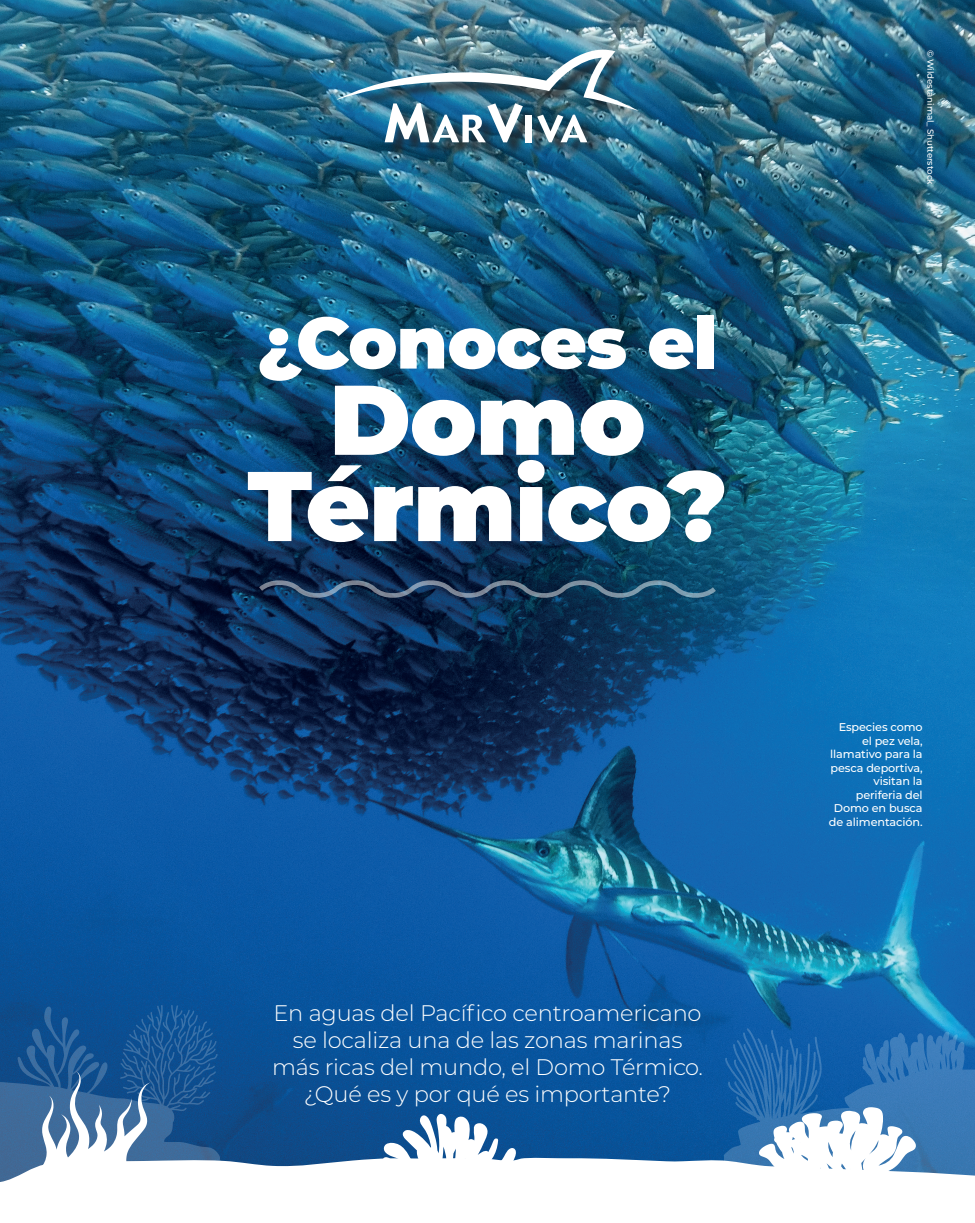
<style>
.page{position:relative;width:975px;height:1223px;background:#fff}
.page>*{position:absolute;margin:0;border:0;box-sizing:border-box;transform-origin:0 0}
.t1{font:900 98.75px/86.2px "Montserrat";letter-spacing:-.01em;color:#fff;text-align:center}
.t2{font:900 72.5px "Montserrat";letter-spacing:-.01em;color:#fff}
.t3{font:300 22.5px/27px "Montserrat";letter-spacing:-.01em;color:#fff;text-align:center}
.t4{font:500 11.25px/13.5px "Montserrat";letter-spacing:-.01em;color:#fff;text-align:right}
.t5{font:500 8.75px "Montserrat";letter-spacing:-.01em;color:#fff}
</style>
<div class="page">
<img style="left:0;top:0;width:974px;height:1157px">
<div style="left:340px;top:51px;width:312px;height:107px;background:#231f20;opacity:.75"></div>
<img style="left:336px;top:41px;width:303px;height:101px">
<svg style="left:259px;top:579px;width:456px;height:20px;background:#264867"></svg>
<svg style="left:0;top:1005px;width:242px;height:152px;background:#1b5693"></svg>
<svg style="left:679px;top:1028px;width:295px;height:129px;background:#1f68ad"></svg>
<svg style="left:0;top:1157px;width:974px;height:25px"></svg>
<svg style="left:382px;top:1113px;width:138px;height:69px"></svg>
<svg style="left:758px;top:1107px;width:157px;height:75px"></svg>
<svg style="left:40px;top:1071px;width:110px;height:106px"></svg>
<h2 class="t2" style="left:257px;top:288px;width:462px">¿Conoces el</h2>
<h1 class="t1" style="left:247px;top:370px;width:481px">Domo<br>Térmico?</h1>
<p class="t3" style="left:272px;top:999px;width:432px">En aguas del Pacífico centroamericano se localiza una de las zonas marinas más ricas del mundo, el Domo Térmico. ¿Qué es y por qué es importante?</p>
<p class="t5" style="left:936px;top:50px;width:137px;rotate:90deg">© Wildestanimal_ Shutterstock</p>
<p class="t4" style="left:828px;top:720px;width:95px">Especies como el pez vela, llamativo para la pesca deportiva, visitan la periferia del<br>Domo en busca de alimentación.</p>
</div>
